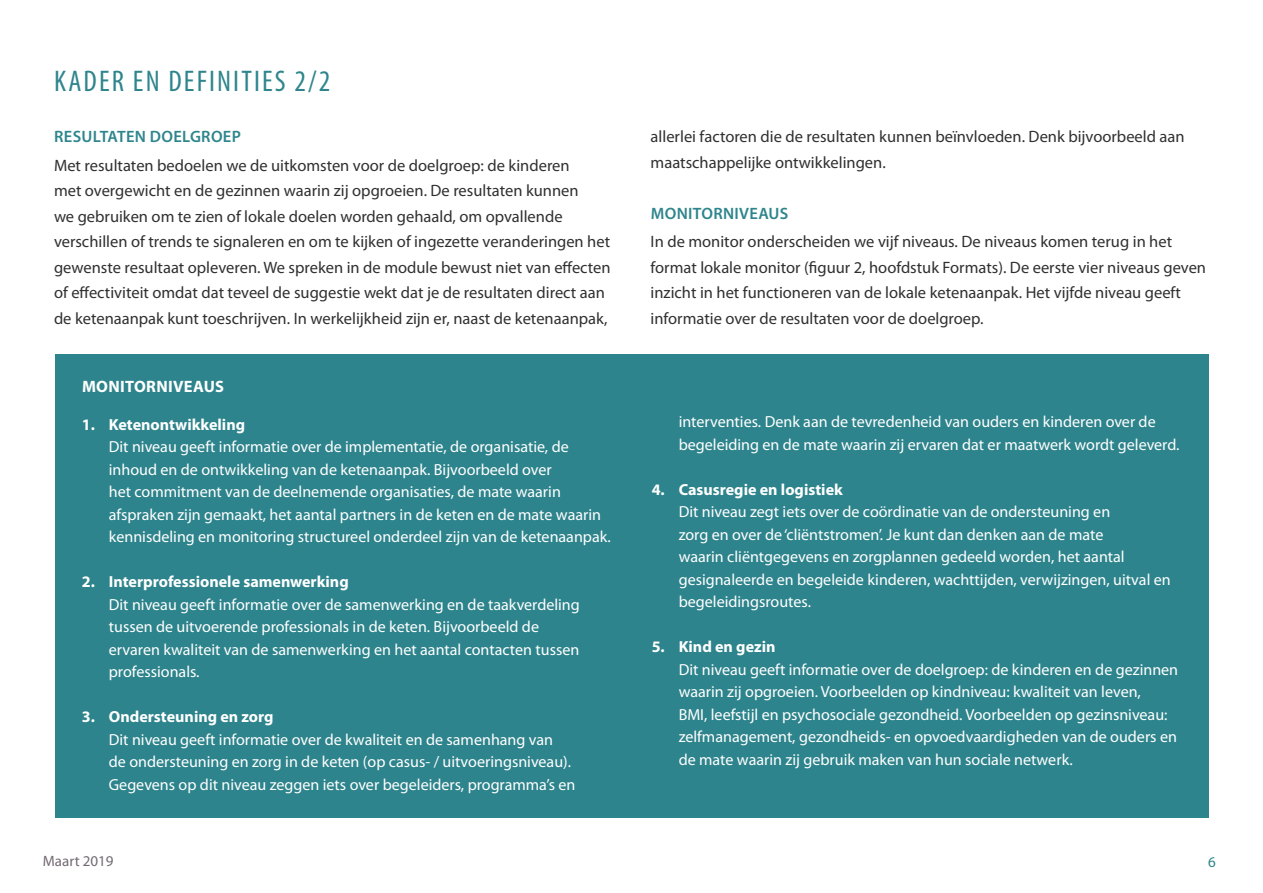
<style>
.page{position:relative;width:1263px;height:893px;background:#fff}
.page>*{position:absolute;margin:0;border:0;box-sizing:border-box;transform-origin:0 0}
.t1{font:condensed 30px "Myriad Pro";letter-spacing:.07em;color:#2e858c}
.t2{font:16.5px/25.5px "Myriad Pro";color:#303030}
.t3{font:600 16.5px "Myriad Pro";letter-spacing:.02em;color:#2e858c}
.t4{font:700 16.5px "Myriad Pro";letter-spacing:.02em;color:#fff}
.t5{font:16.05px/22.5px "Myriad Pro";color:#fff}
.t6{font:700 16.05px "Myriad Pro";color:#fff}
.t7{font:15px "Myriad Pro";color:#736b73}
.t8{font:15px "Myriad Pro";color:#2e858c}
</style>
<div class="page">
<div style="left:55px;top:354px;width:1153px;height:463px;background:#2e848c"></div>
<h1 class="t1" style="left:54px;top:62px;width:278px">KADER EN DEFINITIES 2/2</h1>
<p class="t3" style="left:54px;top:126px;width:188px">RESULTATEN DOELGROEP</p>
<p class="t2" style="left:54px;top:152px;width:558px">Met resultaten bedoelen we de uitkomsten voor de doelgroep: de kinderen<br>met overgewicht en de gezinnen waarin zij opgroeien. De resultaten kunnen<br>we gebruiken om te zien of lokale doelen worden gehaald, om opvallende verschillen of trends te signaleren en om te kijken of ingezette veranderingen het gewenste resultaat opleveren. We spreken in de module bewust niet van effecten of effectiviteit omdat dat teveel de suggestie wekt dat je de resultaten direct aan de ketenaanpak kunt toeschrijven. In werkelijkheid zijn er, naast de ketenaanpak,</p>
<p class="t4" style="left:82px;top:376px;width:144px">MONITORNIVEAUS</p>
<p class="t6" style="left:82px;top:414px;width:165px">1. Ketenontwikkeling</p>
<p class="t5" style="left:109px;top:435px;width:503px">Dit niveau geeft informatie over de implementatie, de organisatie, de inhoud en de ontwikkeling van de ketenaanpak. Bijvoorbeeld over<br>het commitment van de deelnemende organisaties, de mate waarin afspraken zijn gemaakt, het aantal partners in de keten en de mate waarin kennisdeling en monitoring structureel onderdeel zijn van de ketenaanpak.</p>
<p class="t6" style="left:82px;top:571px;width:268px">2. Interprofessionele samenwerking</p>
<p class="t5" style="left:109px;top:593px;width:472px">Dit niveau geeft informatie over de samenwerking en de taakverdeling tussen de uitvoerende professionals in de keten. Bijvoorbeeld de ervaren kwaliteit van de samenwerking en het aantal contacten tussen professionals.</p>
<p class="t6" style="left:82px;top:706px;width:193px">3. Ondersteuning en zorg</p>
<p class="t5" style="left:109px;top:728px;width:468px">Dit niveau geeft informatie over de kwaliteit en de samenhang van<br>de ondersteuning en zorg in de keten (op casus- / uitvoeringsniveau).<br>Gegevens op dit niveau zeggen iets over begeleiders, programma’s en</p>
<p class="t7" style="left:43px;top:852px;width:72px">Maart 2019</p>
<p class="t2" style="left:651px;top:124px;width:535px">allerlei factoren die de resultaten kunnen beïnvloeden. Denk bijvoorbeeld aan maatschappelijke ontwikkelingen.</p>
<p class="t3" style="left:651px;top:203px;width:139px">MONITORNIVEAUS</p>
<p class="t2" style="left:651px;top:229px;width:557px">In de monitor onderscheiden we vijf niveaus. De niveaus komen terug in het format lokale monitor (figuur 2, hoofdstuk Formats). De eerste vier niveaus geven inzicht in het functioneren van de lokale ketenaanpak. Het vijfde niveau geeft informatie over de resultaten voor de doelgroep.</p>
<p class="t5" style="left:679px;top:410px;width:502px">interventies. Denk aan de tevredenheid van ouders en kinderen over de begeleiding en de mate waarin zij ervaren dat er maatwerk wordt geleverd.</p>
<p class="t6" style="left:652px;top:479px;width:193px">4. Casusregie en logistiek</p>
<p class="t5" style="left:679px;top:500px;width:494px">Dit niveau zegt iets over de coördinatie van de ondersteuning en<br>zorg en over de ‘cliëntstromen’. Je kunt dan denken aan de mate<br>waarin cliëntgegevens en zorgplannen gedeeld worden, het aantal gesignaleerde en begeleide kinderen, wachttijden, verwijzingen, uitval en begeleidingsroutes.</p>
<p class="t6" style="left:652px;top:636px;width:125px">5. Kind en gezin</p>
<p class="t5" style="left:679px;top:658px;width:501px">Dit niveau geeft informatie over de doelgroep: de kinderen en de gezinnen waarin zij opgroeien. Voorbeelden op kindniveau: kwaliteit van leven,<br>BMI, leefstijl en psychosociale gezondheid. Voorbeelden op gezinsniveau: zelfmanagement, gezondheids- en opvoedvaardigheden van de ouders en de mate waarin zij gebruik maken van hun sociale netwerk.</p>
<p class="t8" style="left:1208px;top:853px;width:9px">6</p>
</div>
